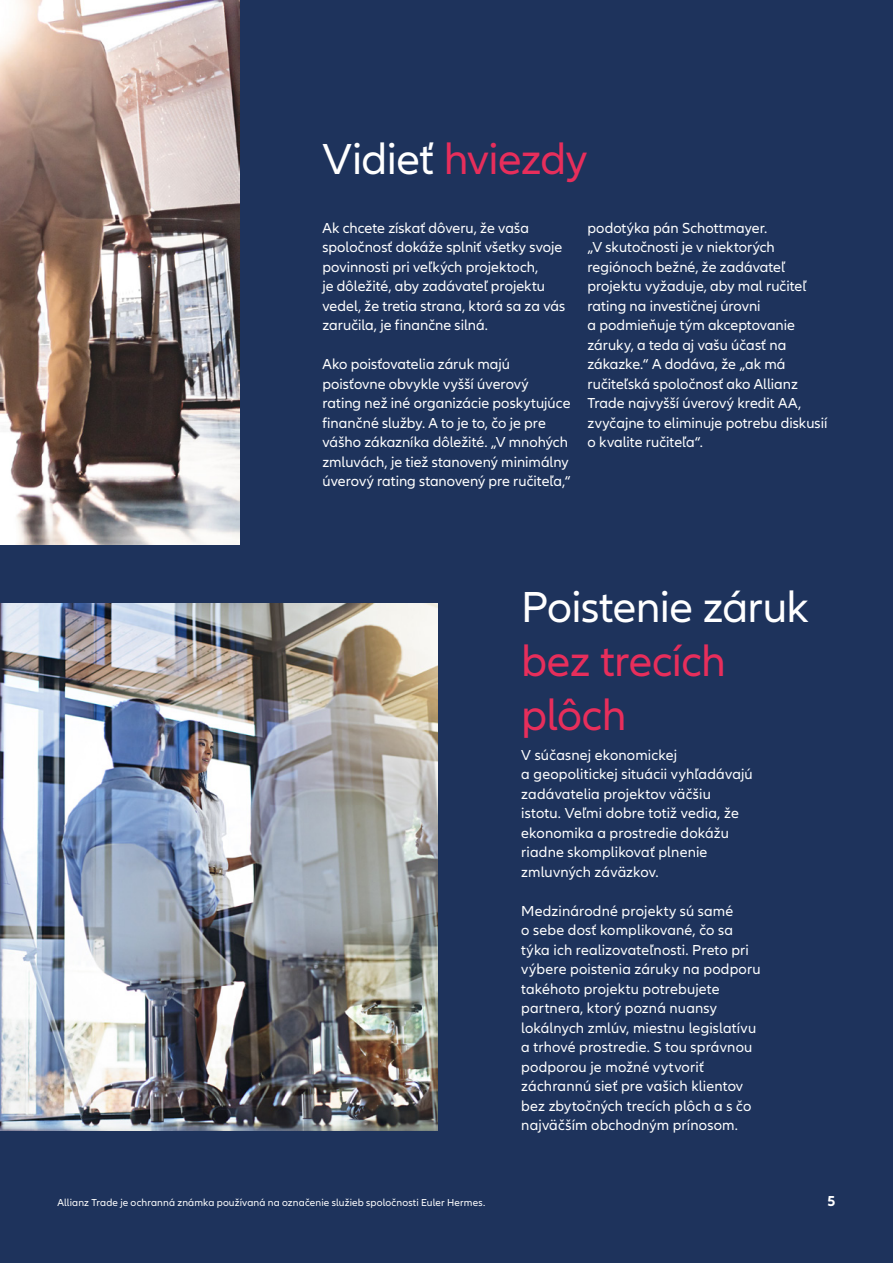
<style>
.page{position:relative;width:893px;height:1263px;background:#1e335c}
.page>*{position:absolute;margin:0;border:0;box-sizing:border-box;transform-origin:0 0}
.t1{font:45px/54px "Allianz Neo";letter-spacing:-.015em;color:#e72e5b}
.t2{font:45px "Allianz Neo";letter-spacing:-.015em;color:#fff}
.t3{font:15px/19.5px "Allianz Neo";letter-spacing:.005em;color:#fff}
.t4{font:700 15px "Allianz Neo";color:#fff}
.t5{font:10.5px "Allianz Neo";letter-spacing:.015em;color:#fff}
.s1{color:#fff}
</style>
<div class="page">
<img style="left:0;top:0;width:239px;height:545px">
<img style="left:0;top:603px;width:438px;height:527px">
<h1 class="t1" style="left:322px;top:134px;width:267px"><span class="s1">Vidieť</span> hviezdy</h1>
<p class="t3" style="left:322px;top:219px;width:244px">Ak chcete získať dôveru, že vaša spoločnosť dokáže splniť všetky svoje povinnosti pri veľkých projektoch,<br>je dôležité, aby zadávateľ projektu vedel, že tretia strana, ktorá sa za vás zaručila, je finančne silná.</p>
<p class="t3" style="left:322px;top:355px;width:250px">Ako poisťovatelia záruk majú poisťovne obvykle vyšší úverový rating než iné organizácie poskytujúce finančné služby. A to je to, čo je pre vášho zákazníka dôležité. „V mnohých zmluvách, je tiež stanovený minimálny úverový rating stanovený pre ručiteľa,“</p>
<p class="t3" style="left:587px;top:219px;width:241px">podotýka pán Schottmayer.<br>„V skutočnosti je v niektorých regiónoch bežné, že zadávateľ projektu vyžaduje, aby mal ručiteľ rating na investičnej úrovni<br>a podmieňuje tým akceptovanie záruky, a teda aj vašu účasť na zákazke.“ A dodáva, že „ak má ručiteľská spoločnosť ako Allianz<br>Trade najvyšší úverový kredit AA, zvyčajne to eliminuje potrebu diskusií o kvalite ručiteľa“.</p>
<h1 class="t2" style="left:521px;top:581px;width:289px">Poistenie záruk</h1>
<h1 class="t1" style="left:521px;top:635px;width:206px">bez trecích plôch</h1>
<p class="t3" style="left:521px;top:745px;width:233px">V súčasnej ekonomickej<br>a geopolitickej situácii vyhľadávajú zadávatelia projektov väčšiu istotu. Veľmi dobre totiž vedia, že ekonomika a prostredie dokážu riadne skomplikovať plnenie zmluvných záväzkov.</p>
<p class="t3" style="left:521px;top:901px;width:241px">Medzinárodné projekty sú samé<br>o sebe dosť komplikované, čo sa týka ich realizovateľnosti. Preto pri výbere poistenia záruky na podporu takéhoto projektu potrebujete partnera, ktorý pozná nuansy lokálnych zmlúv, miestnu legislatívu a trhové prostredie. S tou správnou podporou je možné vytvoriť záchrannú sieť pre vašich klientov bez zbytočných trecích plôch a s čo najväčším obchodným prínosom.</p>
<p class="t5" style="left:57px;top:1196px;width:429px">Allianz Trade je ochranná známka používaná na označenie služieb spoločnosti Euler Hermes.</p>
<p class="t4" style="left:827px;top:1192px;width:10px">5</p>
</div>
